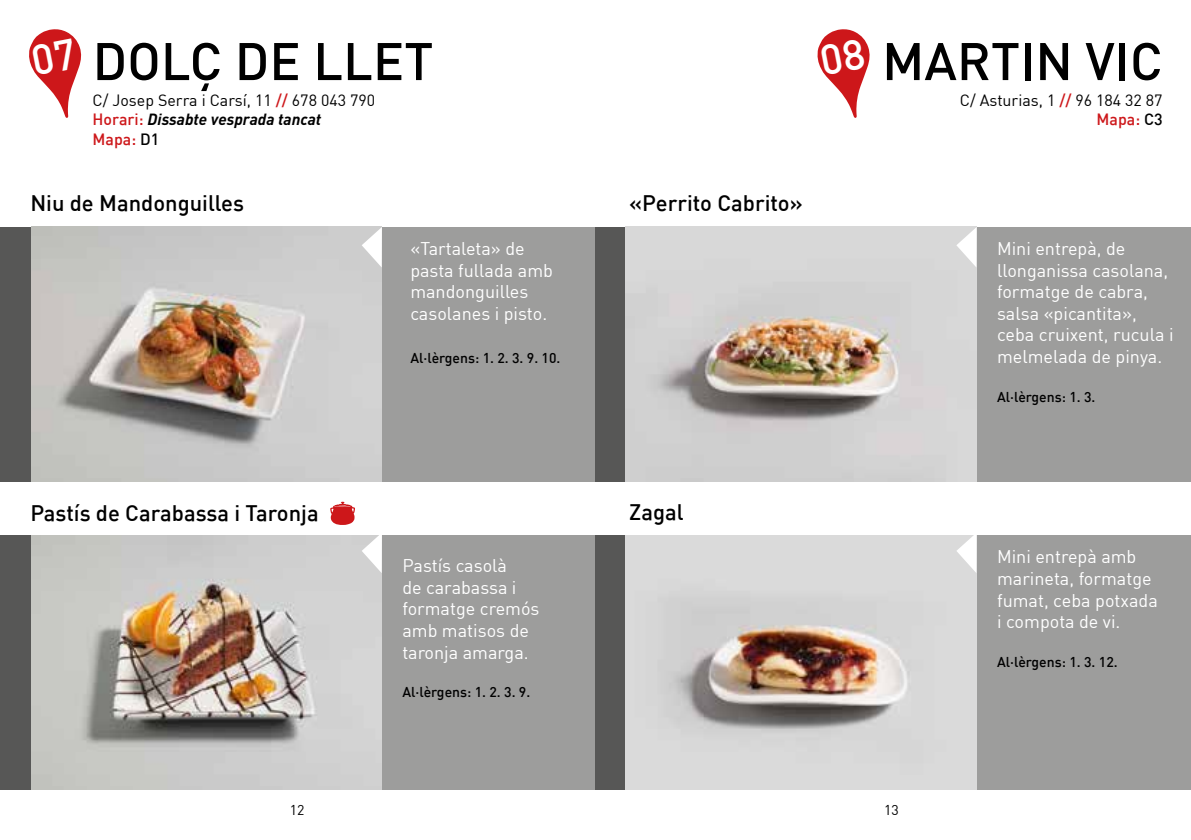
<style>
.page{position:relative;width:1191px;height:840px;background:#fff}
.page>*{position:absolute;margin:0;border:0;box-sizing:border-box;transform-origin:0 0}
.t1{font:500 52px "DIN";color:#000}
.t2{font:500 22px "DIN";color:#000}
.t3{font:18px/21.6px "DIN";color:#fff}
.t4{font:16px/19.2px "DIN";color:#000}
.t5{font:500 14px "DIN";color:#000}
.t6{font:14px "DIN";color:#000}
.s1{font-weight:500;color:#cd171a}
.s2{font-weight:700;font-style:italic}
.s3{font-weight:500}
</style>
<div class="page">
<div style="left:0;top:227px;width:32px;height:254px;background:#575756"></div>
<div style="left:0;top:535px;width:32px;height:254px;background:#575756"></div>
<div style="left:381px;top:227px;width:214px;height:254px;background:#9d9d9c"></div>
<div style="left:381px;top:535px;width:214px;height:254px;background:#9d9d9c"></div>
<img style="left:31px;top:227px;width:351px;height:254px">
<img style="left:31px;top:535px;width:351px;height:254px">
<svg style="left:362px;top:227px;width:20px;height:40px"></svg>
<svg style="left:362px;top:535px;width:20px;height:37px"></svg>
<svg style="left:330px;top:501px;width:25px;height:24px"></svg>
<div style="left:976px;top:227px;width:215px;height:254px;background:#9d9d9c"></div>
<div style="left:595px;top:227px;width:32px;height:254px;background:#575756"></div>
<div style="left:595px;top:535px;width:32px;height:254px;background:#575756"></div>
<div style="left:976px;top:535px;width:215px;height:254px;background:#9d9d9c"></div>
<img style="left:626px;top:227px;width:350px;height:254px">
<img style="left:626px;top:535px;width:350px;height:254px">
<svg style="left:956px;top:227px;width:20px;height:40px"></svg>
<svg style="left:956px;top:535px;width:20px;height:37px"></svg>
<svg style="left:29px;top:29px;width:53px;height:89px"></svg>
<svg style="left:817px;top:29px;width:53px;height:89px"></svg>
<h1 class="t1" style="left:93px;top:28px;width:342px">DOLÇ DE LLET</h1>
<p class="t4" style="left:93px;top:90px;width:284px">C/ Josep Serra i Carsí, 11 <span class="s1">//</span> 678 043 790<br><span class="s1">Horari:</span> <span class="s2">Dissabte vesprada tancat<br></span><span class="s1">Mapa:</span> <span class="s3">D1</span></p>
<p class="t2" style="left:30px;top:189px;width:215px">Niu de Mandonguilles</p>
<p class="t2" style="left:30px;top:498px;width:290px">Pastís de Carabassa i Taronja</p>
<p class="t3" style="left:410px;top:237px;width:144px">«Tartaleta» de pasta fullada amb mandonguilles casolanes i pisto.</p>
<p class="t5" style="left:410px;top:349px;width:152px">Al·lèrgens: 1. 2. 3. 9. 10.</p>
<p class="t3" style="left:402px;top:554px;width:139px">Pastís casolà<br>de carabassa i formatge cremós amb matisos de taronja amarga.</p>
<p class="t5" style="left:402px;top:682px;width:129px">Al·lèrgens: 1. 2. 3. 9.</p>
<p class="t2" style="left:629px;top:189px;width:175px">«Perrito Cabrito»</p>
<p class="t2" style="left:629px;top:497px;width:56px">Zagal</p>
<h1 class="t1" style="left:882px;top:28px;width:282px">MARTIN VIC</h1>
<p class="t4" style="left:960px;top:90px;width:204px;text-align:right">C/ Asturias, 1 <span class="s1">//</span> 96 184 32 87<br><span class="s1">Mapa:</span> <span class="s3">C3</span></p>
<p class="t3" style="left:997px;top:237px;width:178px">Mini entrepà, de llonganissa casolana, formatge de cabra, salsa «picantita», ceba cruixent, rucula i melmelada de pinya.</p>
<p class="t5" style="left:997px;top:387px;width:100px">Al·lèrgens: 1. 3.</p>
<p class="t3" style="left:997px;top:545px;width:162px">Mini entrepà amb marineta, formatge fumat, ceba potxada i compota de vi.</p>
<p class="t5" style="left:997px;top:652px;width:122px">Al·lèrgens: 1. 3. 12.</p>
<p class="t6" style="left:290px;top:801px;width:16px">12</p>
<p class="t6" style="left:884px;top:801px;width:16px">13</p>
</div>
